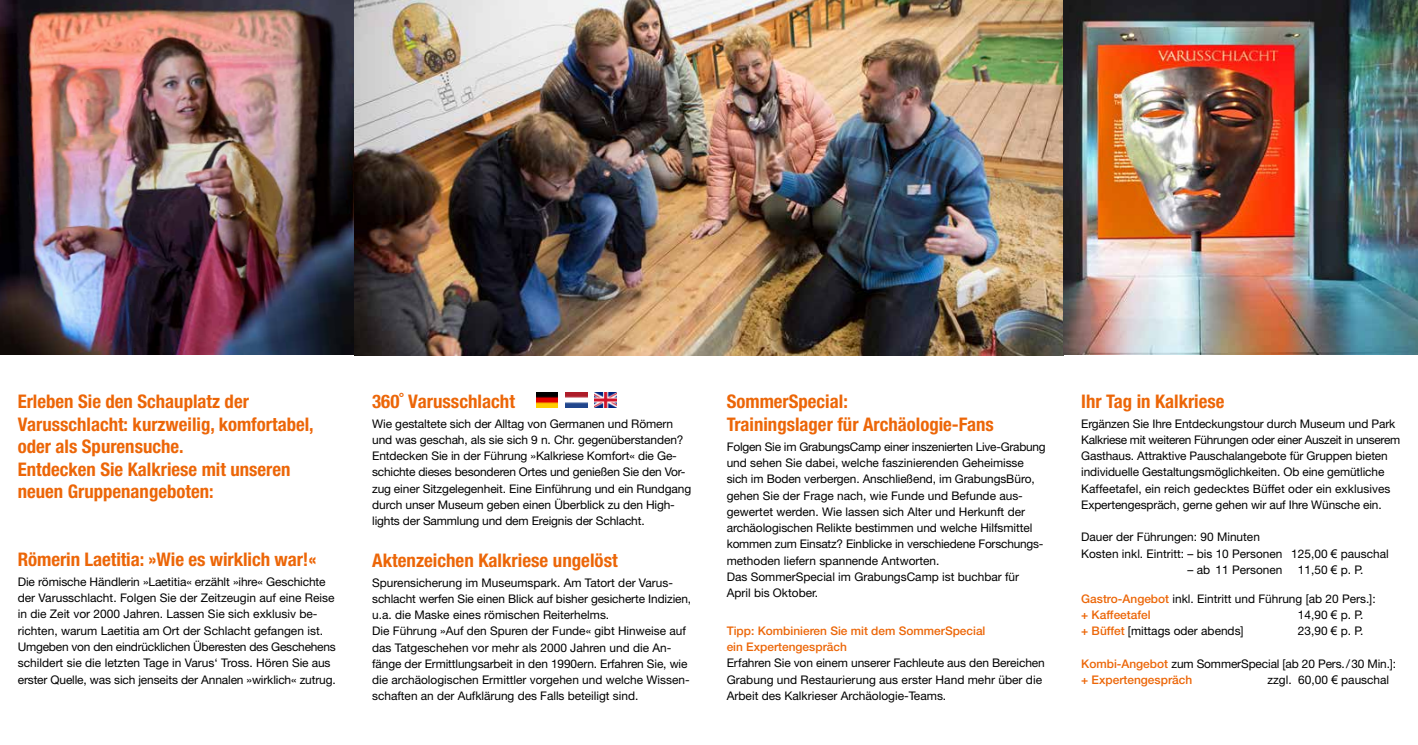
<style>
.page{position:relative;width:1418px;height:745px;background:#fff}
.page>*{position:absolute;margin:0;border:0;box-sizing:border-box;transform-origin:0 0}
.t1{font:700 condensed 18.75px/22.5px "Helvetica Neue";color:#ec6608}
.t2{font:11.88px/16.2px "Helvetica Neue";letter-spacing:-.01em;color:#000}
.t3{font:11.88px/16.2px "Helvetica Neue CE";color:#000}
.t4{font:500 11.88px/16.2px "Helvetica Neue";color:#ec6608}
.s1{font-family:"Arial"}
.s2{font-weight:500;color:#ec6608}
</style>
<div class="page">
<img style="left:359px;top:0;width:1058px;height:355px">
<img style="left:0;top:0;width:359px;height:355px">
<img style="left:565px;top:392px;width:22px;height:15px">
<img style="left:594px;top:392px;width:22px;height:15px">
<img style="left:536px;top:392px;width:22px;height:15px">
<h1 class="t1" style="left:372px;top:389px;width:144px">360˚ Varusschlacht</h1>
<p class="t2" style="left:372px;top:415px;width:320px">Wie gestaltete sich der Alltag von Germanen und Römern und was geschah, als sie sich 9 n. Chr. gegenüberstanden?<br>Entdecken Sie in der Führung »Kalkriese Komfort« die Ge&shy;schichte dieses besonderen Ortes und genießen Sie den Vor&shy;zug einer Sitzgelegenheit. Eine Einführung und ein Rundgang durch unser Museum geben einen Überblick zu den High&shy;lights der Sammlung und dem Ereignis der Schlacht.</p>
<h1 class="t1" style="left:372px;top:548px;width:247px">Aktenzeichen Kalkriese ungelöst</h1>
<p class="t2" style="left:372px;top:573px;width:320px">Spurensicherung im Museumspark. Am Tatort der Varus&shy;schlacht werfen Sie einen Blick auf bisher gesicherte Indizien, u.a. die Maske eines römischen Reiterhelms.<br>Die Führung »Auf den Spuren der Funde« gibt Hinweise auf das Tatgeschehen vor mehr als 2000 Jahren und die An&shy;fänge der Ermittlungsarbeit in den 1990ern. Erfahren Sie, wie die archäologischen Ermittler vorgehen und welche Wissen&shy;schaften an der Aufklärung des Falls beteiligt sind.</p>
<h1 class="t1" style="left:18px;top:390px;width:297px">Erleben Sie den Schauplatz der<br>Varusschlacht: kurzweilig, komfortabel, oder als Spurensuche.<br>Entdecken Sie Kalkriese mit unseren neuen Gruppenangeboten:</h1>
<h1 class="t1" style="left:1081px;top:389px;width:145px">Ihr Tag in Kalkriese</h1>
<h1 class="t1" style="left:726px;top:390px;width:269px">SommerSpecial:<br>Trainingslager für Archäologie-Fans</h1>
<p class="t2" style="left:726px;top:438px;width:320px">Folgen Sie im GrabungsCamp einer inszenierten Live-Grabung und sehen Sie dabei, welche faszinierenden Geheimisse sich im Boden verbergen. Anschließend, im GrabungsBüro, gehen Sie der Frage nach, wie Funde und Befunde aus&shy;gewertet werden. Wie lassen sich Alter und Herkunft der archäologischen Relikte bestimmen und welche Hilfsmittel kommen zum Einsatz? Einblicke in verschiedene Forschungs&shy;methoden liefern spannende Antworten.<br>Das SommerSpecial im GrabungsCamp ist buchbar für April bis Oktober.</p>
<p class="t4" style="left:726px;top:622px;width:260px">Tipp: Kombinieren Sie mit dem SommerSpecial ein Expertengespräch</p>
<p class="t3" style="left:726px;top:654px;width:319px">Erfahren Sie von einem unserer Fachleute aus den Bereichen<br>Grabung und Restaurierung aus erster Hand mehr über die<br>Arbeit des Kalkrieser Archäologie-Teams.</p>
<p class="t2" style="left:1081px;top:415px;width:320px">Ergänzen Sie Ihre Entdeckungstour durch Museum und Park Kalkriese mit weiteren Führungen oder einer Auszeit in unserem Gasthaus. Attraktive Pauschalangebote für Gruppen bieten individuelle Gestaltungsmöglichkeiten. Ob eine gemütliche Kaffeetafel, ein reich gedecktes Büffet oder ein exklusives Expertengespräch, gerne gehen wir auf Ihre Wünsche ein.</p>
<p class="t2" style="left:1081px;top:528px;width:309px">Dauer der Führungen: 90 Minuten<br>Kosten inkl. Eintritt: – bis 10 Personen 125,00 <span class="s1">€</span> pauschal</p>
<p class="t2" style="left:1187px;top:561px;width:96px">– ab 11 Personen</p>
<p class="t2" style="left:1297px;top:561px;width:67px">11,50 <span class="s1">€</span> p. P.</p>
<p class="t2" style="left:1081px;top:590px;width:296px"><span class="s2">Gastro-Angebot</span> inkl. Eintritt und Führung [ab 20 Pers.]: <span class="s2">+ Kaffeetafel</span></p>
<h1 class="t1" style="left:18px;top:547px;width:300px">Römerin Laetitia: »Wie es wirklich war!«</h1>
<p class="t2" style="left:18px;top:573px;width:320px">Die römische Händlerin »Laetitia« erzählt »ihre« Geschichte der Varusschlacht. Folgen Sie der Zeitzeugin auf eine Reise in die Zeit vor 2000 Jahren. Lassen Sie sich exklusiv be&shy;richten, warum Laetitia am Ort der Schlacht gefangen ist.<br>Umgeben von den eindrücklichen Überesten des Geschehens schildert sie die letzten Tage in Varus‘ Tross. Hören Sie aus erster Quelle, was sich jenseits der Annalen »wirklich« zutrug.</p>
<p class="t2" style="left:1297px;top:606px;width:67px">14,90 <span class="s1">€</span> p. P.</p>
<p class="t2" style="left:1081px;top:622px;width:164px"><span class="s2">+ Büffet</span> [mittags oder abends]</p>
<p class="t2" style="left:1297px;top:622px;width:67px">23,90 <span class="s1">€</span> p. P.</p>
<p class="t2" style="left:1081px;top:655px;width:316px"><span class="s2">Kombi-Angebot</span> zum SommerSpecial [ab 20 Pers./30 Min.]: <span class="s2">+ Expertengespräch</span></p>
<p class="t2" style="left:1267px;top:671px;width:123px">zzgl. 60,00 <span class="s1">€</span> pauschal</p>
</div>
